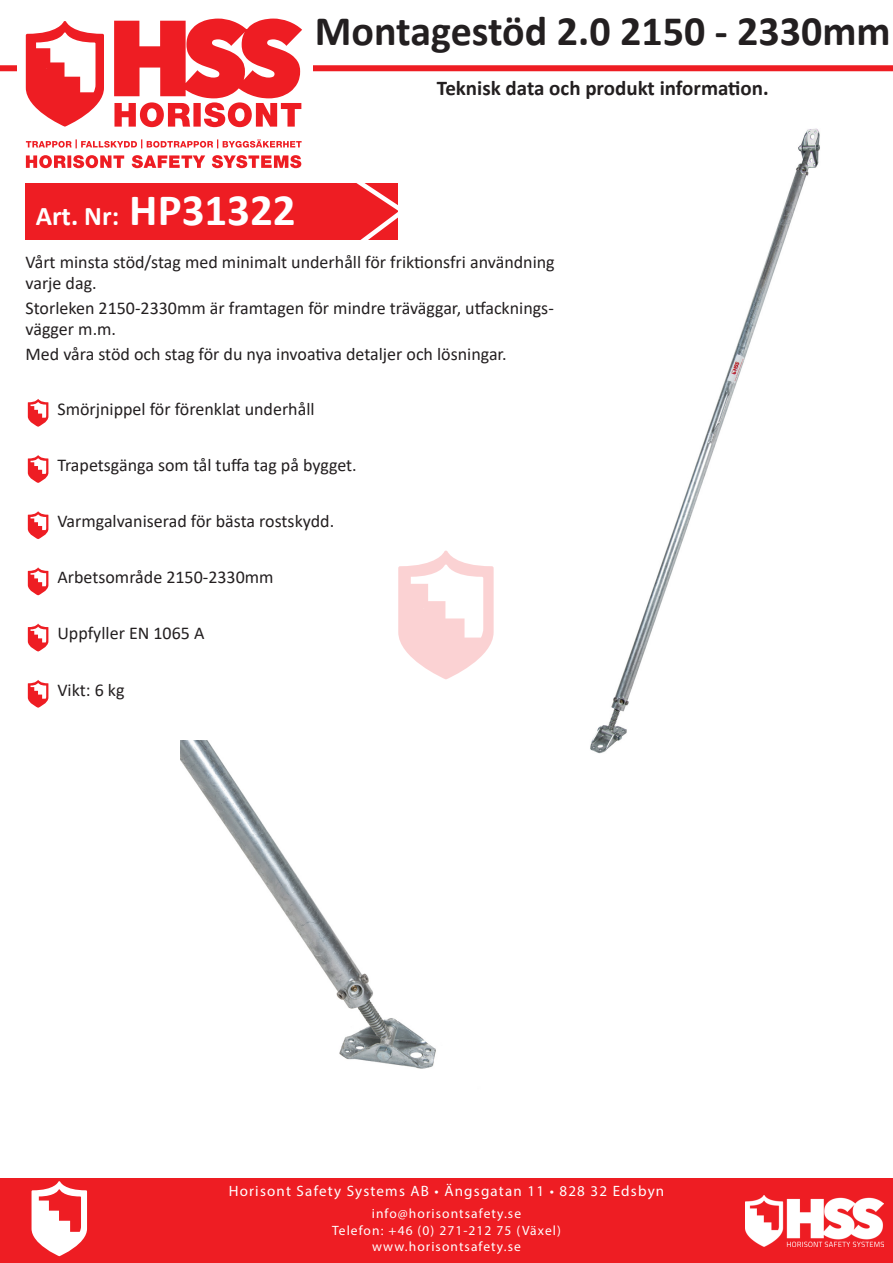
<style>
.page{position:relative;width:893px;height:1263px;background:#fff}
.page>*{position:absolute;margin:0;border:0;box-sizing:border-box;transform-origin:0 0}
.t1{font:700 42px "Calibri";color:#231f20}
.t2{font:700 27px "Calibri";color:#fff}
.t3{font:700 21px "Calibri";color:#231f20}
.t4{font:18px/21.6px "Calibri";color:#231f20}
.t5{font:15px "Myriad Pro";letter-spacing:.08em;color:#fff}
.t6{font:13.5px/16.2px "Myriad Pro";letter-spacing:.08em;color:#fff;text-align:center}
.s1{font-size:45px}
</style>
<div class="page">
<div style="left:0;top:1178px;width:893px;height:85px;background:#ee1d23"></div>
<img style="left:746px;top:1195px;width:137px;height:51px">
<div style="left:0;top:65px;width:893px;height:6px;background:#ee1d23"></div>
<div style="left:17px;top:0;width:296px;height:196px;background:#fff"></div>
<svg style="left:114px;top:19px;width:188px;height:108px"></svg>
<svg style="left:26px;top:139px;width:276px;height:9px"></svg>
<svg style="left:26px;top:155px;width:275px;height:13px"></svg>
<svg style="left:26px;top:21px;width:78px;height:106px"></svg>
<svg style="left:32px;top:1181px;width:55px;height:75px"></svg>
<div style="left:26px;top:183px;width:372px;height:57px;background:#ee1d23"></div>
<svg style="left:356px;top:183px;width:42px;height:57px"></svg>
<svg style="left:27px;top:402px;width:22px;height:16px"></svg>
<svg style="left:28px;top:399px;width:20px;height:28px"></svg>
<svg style="left:27px;top:458px;width:22px;height:17px"></svg>
<svg style="left:28px;top:455px;width:20px;height:28px"></svg>
<svg style="left:27px;top:514px;width:22px;height:17px"></svg>
<svg style="left:28px;top:511px;width:20px;height:28px"></svg>
<svg style="left:27px;top:571px;width:22px;height:25px"></svg>
<svg style="left:28px;top:567px;width:20px;height:28px"></svg>
<svg style="left:27px;top:623px;width:22px;height:29px"></svg>
<svg style="left:28px;top:624px;width:20px;height:27px"></svg>
<svg style="left:27px;top:683px;width:22px;height:16px"></svg>
<svg style="left:28px;top:680px;width:20px;height:28px"></svg>
<img style="left:590px;top:128px;width:230px;height:626px">
<svg style="left:398px;top:551px;width:96px;height:128px"></svg>
<img style="left:180px;top:741px;width:256px;height:328px">
<p class="t1" style="left:315px;top:1px;width:577px">Montagestöd 2.0 2150 - 2330mm</p>
<p class="t3" style="left:437px;top:73px;width:334px">Teknisk data och produkt information.</p>
<p class="t2" style="left:36px;top:197px;width:262px">Art. Nr: <span class="s1">HP31322</span></p>
<p class="t4" style="left:26px;top:250px;width:531px">Vårt minsta stöd/stag med minimalt underhåll för friktionsfri användning varje dag.</p>
<p class="t4" style="left:26px;top:297px;width:530px">Storleken 2150-2330mm är framtagen för mindre träväggar, utfacknings&shy;vägger m.m.</p>
<p class="t4" style="left:26px;top:343px;width:483px">Med våra stöd och stag för du nya invoativa detaljer och lösningar.</p>
<p class="t4" style="left:57px;top:397px;width:259px">Smörjnippel för förenklat underhåll</p>
<p class="t4" style="left:57px;top:453px;width:301px">Trapetsgänga som tål tuffa tag på bygget.</p>
<p class="t4" style="left:57px;top:510px;width:278px">Varmgalvaniserad för bästa rostskydd.</p>
<p class="t4" style="left:57px;top:566px;width:218px">Arbetsområde 2150-2330mm</p>
<p class="t4" style="left:57px;top:622px;width:149px">Uppfyller EN 1065 A</p>
<p class="t4" style="left:57px;top:678px;width:69px">Vikt: 6 kg</p>
<p class="t5" style="left:229px;top:1182px;width:437px">Horisont Safety Systems AB • Ängsgatan 11 • 828 32 Edsbyn</p>
<p class="t6" style="left:332px;top:1205px;width:230px">info@horisontsafety.se<br>Telefon: +46 (0) 271-212 75 (Växel) www.horisontsafety.se</p>
</div>
